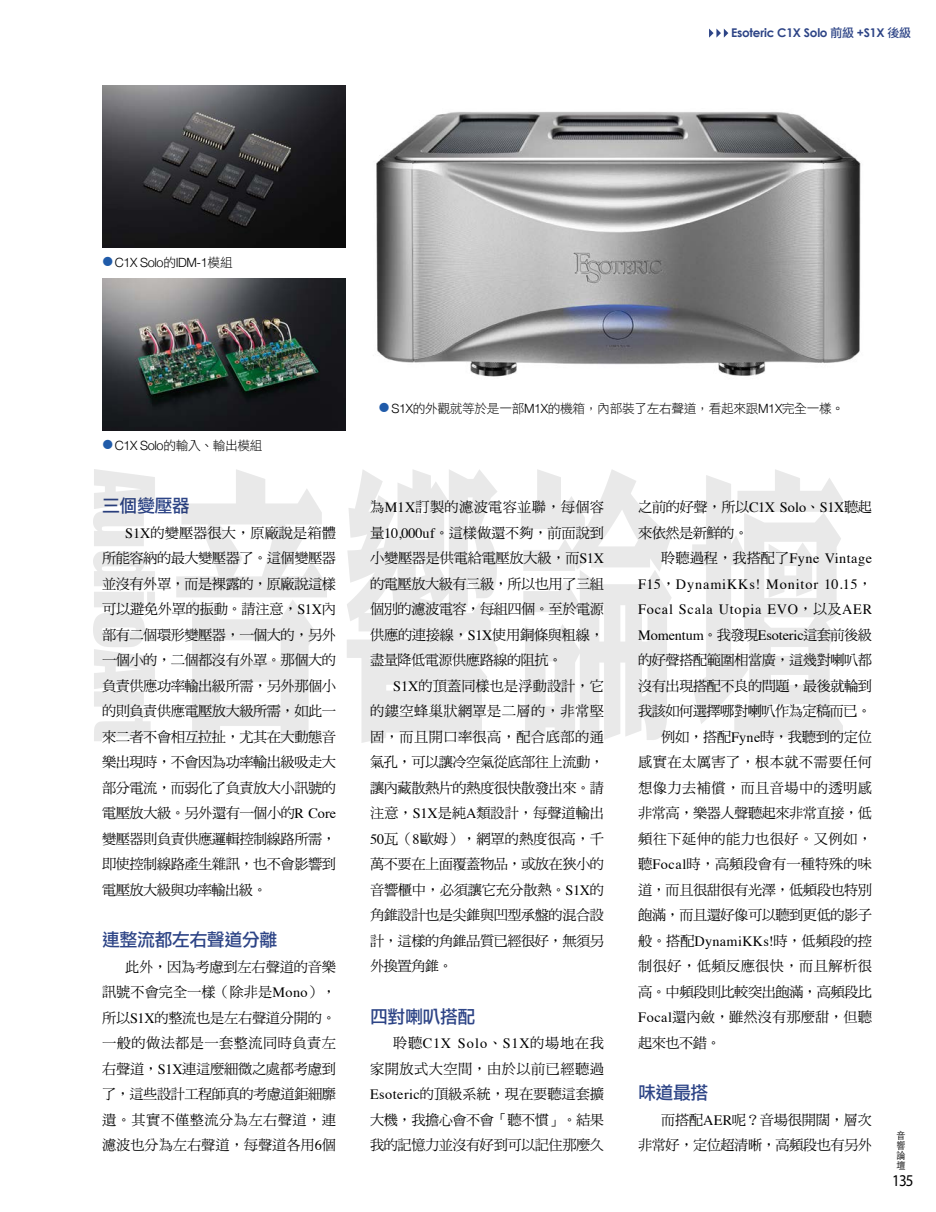
<style>
.page{position:relative;width:936px;height:1212px;background:#fff}
.page>*{position:absolute;margin:0;border:0;box-sizing:border-box;transform-origin:0 0}
.t1{font:18px "DF Li Hei Std W5";letter-spacing:-.03em;color:#2d4486}
.t2{font:16.5px "Myriad Pro";color:#000;scale:.91 1}
.t3{font:14.25px/25.5px "DF Ming Std W5";letter-spacing:-.035em;color:#000;text-align:justify}
.t4{font:14.25px/25.5px "Times";letter-spacing:.055em;color:#000;text-align:justify}
.t5{font:14.25px "DF Ming Std W5";letter-spacing:.025em;color:#000}
.t6{font:14.25px "DF Ming Std W5";color:#000}
.t7{font:12.75px "DF Li Hei Std W3";letter-spacing:-.03em;color:#000}
.t8{font:300 12.75px "Helvetica Neue";letter-spacing:-.03em;color:#000}
.t9{font:700 12px "Century Gothic";letter-spacing:-.02em;color:#2d4486}
.t10{font:300 9.9px/10.2px "ST Heiti TC";color:#000;text-align:justify;scale:.91 1}
.s1{font-family:"DF Li Hei Std W5";font-weight:400}
.s2{font-family:"DF Li Hei Std W3";font-weight:400}
.s3{font-family:"Helvetica Neue";font-weight:300}
.s4{font-family:"Times"}
.s5{font-family:"DF Ming Std W5"}
</style>
<div class="page">
<img style="left:102px;top:85px;width:243px;height:162px">
<img style="left:376px;top:112px;width:485px;height:265px">
<img style="left:102px;top:279px;width:243px;height:152px">
<svg style="left:709px;top:29px;width:19px;height:9px"></svg>
<img style="left:94px;top:469px;width:748px;height:274px">
<p class="t9" style="left:731px;top:26px;width:181px">Esoteric C1X Solo <span class="s1">前級</span> +S1X <span class="s1">後級</span></p>
<p class="t8" style="left:115px;top:252px;width:119px">C1X Solo<span class="s2">的</span>IDM-1<span class="s2">模組</span></p>
<p class="t7" style="left:115px;top:438px;width:149px"><span class="s3">C1X Solo</span>的輸入、輸出模組</p>
<p class="t1" style="left:102px;top:496px;width:89px">三個變壓器</p>
<p class="t3" style="left:102px;top:520px;width:235px;text-indent:23px"><span class="s4">S1X</span>的變壓器很大，原廠說是箱體所能容納的最大變壓器了。這個變壓器並沒有外罩，而是裸露的，原廠說這樣可以避免外罩的振動。請注意，<span class="s4">S1X</span>內部有二個環形變壓器，一個大的，另外一個小的，二個都沒有外罩。那個大的負責供應功率輸出級所需，另外那個小的則負責供應電壓放大級所需，如此一來二者不會相互拉扯，尤其在大動態音樂出現時，不會因為功率輸出級吸走大部分電流，而弱化了負責放大小訊號的電壓放大級。另外還有一個小的<span class="s4">R Core</span>變壓器則負責供應邏輯控制線路所需，即使控制線路產生雜訊，也不會影響到電壓放大級與功率輸出級。</p>
<p class="t1" style="left:102px;top:930px;width:177px">連整流都左右聲道分離</p>
<p class="t3" style="left:102px;top:953px;width:235px;text-indent:23px">此外，因為考慮到左右聲道的音樂訊號不會完全一樣（除非是<span class="s4">Mono</span>），所以<span class="s4">S1X</span>的整流也是左右聲道分開的。一般的做法都是一套整流同時負責左右聲道，<span class="s4">S1X</span>連這麼細微之處都考慮到了，這些設計工程師真的考慮道鉅細靡遺。其實不僅整流分為左右聲道，連濾波也分為左右聲道，每聲道各用<span class="s4">6</span>個</p>
<p class="t7" style="left:391px;top:401px;width:454px"><span class="s3">S1X</span>的外觀就等於是一部<span class="s3">M1X</span>的機箱，內部裝了左右聲道，看起來跟<span class="s3">M1X</span>完全一樣。</p>
<p class="t3" style="left:370px;top:494px;width:235px">為<span class="s4">M1X</span>訂製的濾波電容並聯，每個容量<span class="s4">10,000uf</span>。這樣做還不夠，前面說到小變壓器是供電給電壓放大級，而<span class="s4">S1X</span>的電壓放大級有三級，所以也用了三組個別的濾波電容，每組四個。至於電源供應的連接線，<span class="s4">S1X</span>使用銅條與粗線，盡量降低電源供應路線的阻抗。</p>
<p class="t3" style="left:370px;top:673px;width:235px;text-indent:23px"><span class="s4">S1X</span>的頂蓋同樣也是浮動設計，它的鏤空蜂巢狀網罩是二層的，非常堅固，而且開口率很高，配合底部的通氣孔，可以讓冷空氣從底部往上流動，讓內藏散熱片的熱度很快散發出來。請注意，<span class="s4">S1X</span>是純<span class="s4">A</span>類設計，每聲道輸出<span class="s4">50</span>瓦（<span class="s4">8</span>歐姆），網罩的熱度很高，千萬不要在上面覆蓋物品，或放在狹小的音響櫃中，必須讓它充分散熱。<span class="s4">S1X</span>的角錐設計也是尖錐與凹型承盤的混合設計，這樣的角錐品質已經很好，無須另外換置角錐。</p>
<p class="t1" style="left:370px;top:1006px;width:107px">四對喇叭搭配</p>
<p class="t4" style="left:393px;top:1029px;width:212px"><span class="s5">聆聽</span>C1X Solo<span class="s5">、</span>S1X<span class="s5">的場地在我</span></p>
<p class="t3" style="left:370px;top:1055px;width:235px">家開放式大空間，由於以前已經聽過<span class="s4">Esoteric</span>的頂級系統，現在要聽這套擴大機，我擔心會不會「聽不慣」。結果我的記憶力並沒有好到可以記住那麼久</p>
<p class="t3" style="left:638px;top:494px;width:235px">之前的好聲，所以<span class="s4">C1X Solo</span>、<span class="s4">S1X</span>聽起來依然是新鮮的。</p>
<p class="t4" style="left:638px;top:544px;width:235px;text-indent:23px"><span class="s5">聆聽過程，我搭配了</span>Fyne Vintage F15<span class="s5">，</span>DynamiKKs! Monitor 10.15<span class="s5">，</span>Focal Scala Utopia EVO<span class="s5">，以及</span>AER Momentum<span class="s5">。我發現</span>Esoteric<span class="s5">這套前後級</span></p>
<p class="t3" style="left:638px;top:647px;width:235px">的好聲搭配範圍相當廣，這幾對喇叭都</p>
<p class="t3" style="left:638px;top:673px;width:235px">沒有出現搭配不良的問題，最後就輪到</p>
<p class="t3" style="left:638px;top:698px;width:235px">我該如何選擇哪對喇叭作為定稿而已。</p>
<p class="t3" style="left:661px;top:724px;width:212px">例如，搭配<span class="s4">Fyne</span>時，我聽到的定位</p>
<p class="t5" style="left:638px;top:754px;width:235px">感實在太厲害了，根本就不需要任何</p>
<p class="t5" style="left:638px;top:780px;width:235px">想像力去補償，而且音場中的透明感</p>
<p class="t3" style="left:638px;top:800px;width:235px">非常高，樂器人聲聽起來非常直接，低</p>
<p class="t5" style="left:638px;top:831px;width:235px">頻往下延伸的能力也很好。又例如，</p>
<p class="t6" style="left:638px;top:856px;width:235px">聽<span class="s4">Focal</span>時，高頻段會有一種特殊的味</p>
<p class="t3" style="left:638px;top:877px;width:235px">道，而且很甜很有光澤，低頻段也特別</p>
<p class="t3" style="left:638px;top:902px;width:235px">飽滿，而且還好像可以聽到更低的影子</p>
<p class="t3" style="left:638px;top:928px;width:235px">般。搭配<span class="s4">DynamiKKs!</span>時，低頻段的控</p>
<p class="t5" style="left:638px;top:958px;width:235px">制很好，低頻反應很快，而且解析很</p>
<p class="t3" style="left:638px;top:979px;width:235px">高。中頻段則比較突出飽滿，高頻段比</p>
<p class="t6" style="left:638px;top:1009px;width:235px"><span class="s4">Focal</span>還內斂，雖然沒有那麼甜，但聽</p>
<p class="t3" style="left:638px;top:1030px;width:84px">起來也不錯。</p>
<p class="t1" style="left:638px;top:1083px;width:72px">味道最搭</p>
<p class="t3" style="left:638px;top:1106px;width:235px;text-align:right">而搭配<span class="s4">AER</span>呢？音場很開闊，層次<br>非常好，定位超清晰，高頻段也有另外</p>
<p class="t10" style="left:896px;top:1129px;width:11px">音響論壇</p>
<p class="t2" style="left:892px;top:1170px;width:25px">135</p>
</div>
